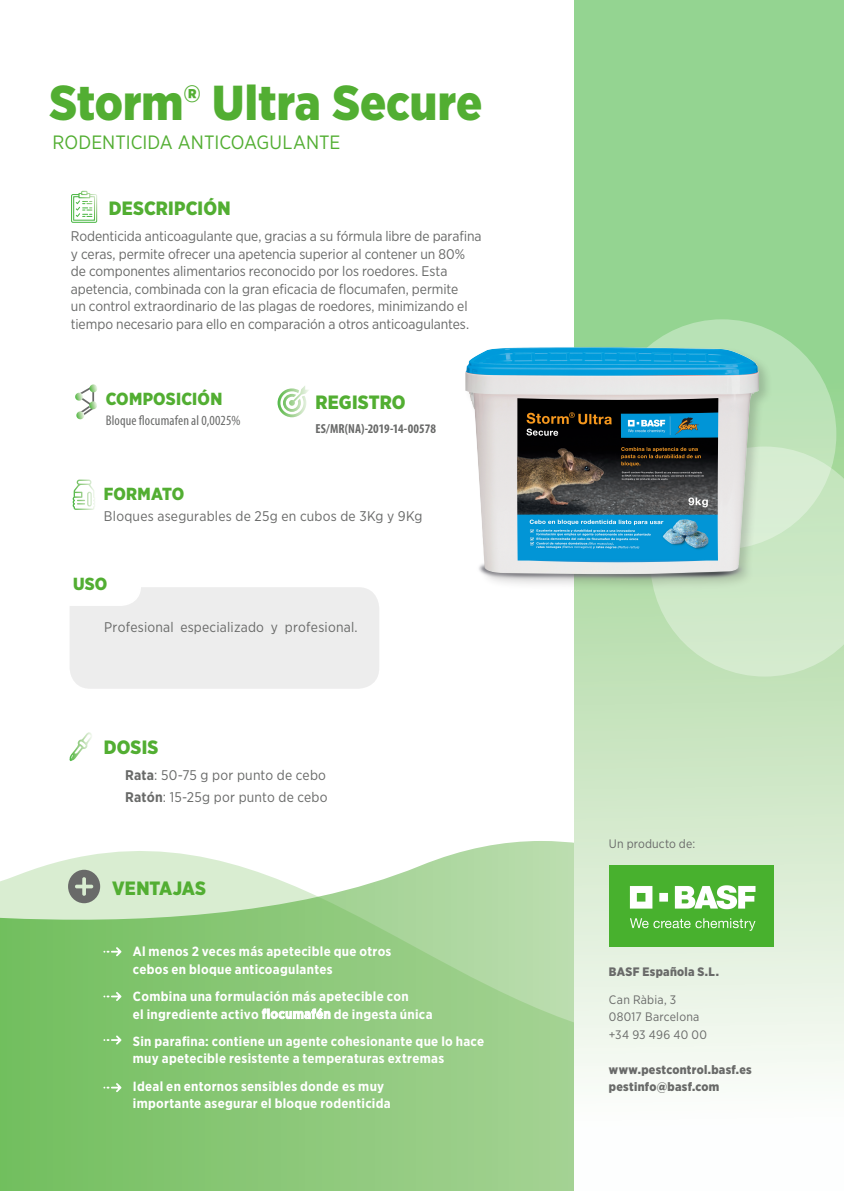
<style>
.page{position:relative;width:844px;height:1191px;background:#fff}
.page>*{position:absolute;margin:0;border:0;box-sizing:border-box;transform-origin:0 0}
.t1{font:900 49px "Gotham Narrow";color:#52ae32}
.Basic{font:900 19.25px "Gotham Narrow";letter-spacing:.01em;color:#52ae32}
.t2{font:19.25px "Gotham Narrow";color:#52ae32}
.t3{font:900 17.5px "Gotham Narrow";letter-spacing:.015em;color:#52ae32}
.Basic-2{font:14px/17.5px "Gotham Narrow";letter-spacing:-.005em;color:#696a69}
.Basic-3{font:14px "Gotham Narrow";letter-spacing:.015em;color:#696a69}
.Basic-4{font:condensed 14px "Myriad Pro";letter-spacing:.01em;color:#696a69}
.Basic-5{font:700 13.3px/17.5px "Gotham Narrow";letter-spacing:.02em;color:#fff}
.Basic-6{font:700 condensed 13.12px "Myriad Pro";color:#696a69}
.t4{font:900 12.25px "Gotham Narrow";letter-spacing:.025em;color:#696a69}
.t5{font:12.25px/17.5px "Gotham Narrow";letter-spacing:.015em;color:#696a69}
.s1{font-weight:700}
</style>
<div class="page">
<svg style="left:0;top:849px;width:574px;height:342px;background:#9acf8a"></svg>
<svg style="left:574px;top:0;width:269px;height:1078px;background:#b8e0b3"></svg>
<svg style="left:68px;top:869px;width:32px;height:34px"></svg>
<div style="left:607px;top:319px;width:229px;height:230px;background:#bae3b7;border-radius:50%"></div>
<svg style="left:650px;top:446px;width:193px;height:230px;background:#cce7c6"></svg>
<svg style="left:103px;top:947px;width:18px;height:9px"></svg>
<img style="left:609px;top:865px;width:164px;height:82px">
<svg style="left:103px;top:991px;width:18px;height:10px"></svg>
<svg style="left:103px;top:1035px;width:18px;height:9px"></svg>
<svg style="left:103px;top:1083px;width:18px;height:9px"></svg>
<img style="left:465px;top:325px;width:310px;height:266px">
<svg style="left:71px;top:191px;width:26px;height:32px"></svg>
<svg style="left:75px;top:384px;width:22px;height:36px"></svg>
<svg style="left:73px;top:479px;width:22px;height:31px"></svg>
<div style="left:69px;top:587px;width:310px;height:102px;background:#ededed;border-radius:21px"></div>
<div style="left:33px;top:562px;width:107px;height:43px;background:#fff;border-radius:19px"></div>
<div style="left:32px;top:561px;width:109px;height:45px;border:2px solid #fff;border-radius:19px"></div>
<svg style="left:277px;top:386px;width:32px;height:31px"></svg>
<svg style="left:69px;top:732px;width:23px;height:29px"></svg>
<p class="t1" style="left:50px;top:70px;width:434px">Storm® Ultra Secure</p>
<p class="t2" style="left:52px;top:131px;width:289px">RODENTICIDA ANTICOAGULANTE</p>
<p class="Basic" style="left:109px;top:196px;width:123px">DESCRIPCIÓN</p>
<p class="Basic-2" style="left:71px;top:227px;width:412px">Rodenticida anticoagulante que, gracias a su fórmula libre de parafina y ceras, permite ofrecer una apetencia superior al contener un 80% de componentes alimentarios reconocido por los roedores. Esta apetencia, combinada con la gran eficacia de flocumafen, permite<br>un control extraordinario de las plagas de roedores, minimizando el tiempo necesario para ello en comparación a otros anticoagulantes.</p>
<p class="t3" style="left:106px;top:387px;width:118px">COMPOSICIÓN</p>
<p class="Basic-4" style="left:106px;top:412px;width:136px">Bloque flocumafen al 0,0025%</p>
<p class="t3" style="left:104px;top:482px;width:82px">FORMATO</p>
<p class="Basic" style="left:315px;top:389px;width:92px">REGISTRO</p>
<p class="Basic-6" style="left:315px;top:420px;width:122px">ES/MR(NA)-2019-14-00578</p>
<p class="Basic-3" style="left:104px;top:507px;width:320px">Bloques asegurables de 25g en cubos de 3Kg y 9Kg</p>
<p class="t3" style="left:73px;top:572px;width:36px">USO</p>
<p class="Basic-3" style="left:104px;top:618px;width:255px">Profesional especializado y profesional.</p>
<p class="Basic" style="left:104px;top:734px;width:56px">DOSIS</p>
<p class="Basic-3" style="left:125px;top:766px;width:202px"><span class="s1">Rata</span>: 50-75 g por punto de cebo</p>
<p class="Basic-3" style="left:125px;top:788px;width:204px"><span class="s1">Ratón</span>: 15-25g por punto de cebo</p>
<p class="Basic" style="left:112px;top:875px;width:95px">VENTAJAS</p>
<p class="Basic-5" style="left:133px;top:942px;width:260px">Al menos 2 veces más apetecible que otros cebos en bloque anticoagulantes</p>
<p class="Basic-5" style="left:133px;top:987px;width:301px">Combina una formulación más apetecible con<br>el ingrediente activo flocumafén de ingesta única</p>
<p class="Basic-5" style="left:133px;top:1032px;width:353px">Sin parafina: contiene un agente cohesionante que lo hace muy apetecible resistente a temperaturas extremas</p>
<p class="Basic-5" style="left:133px;top:1077px;width:259px">Ideal en entornos sensibles donde es muy importante asegurar el bloque rodenticida</p>
<p class="t5" style="left:608px;top:834px;width:88px">Un producto de:</p>
<p class="t4" style="left:608px;top:963px;width:111px">BASF Española S.L.</p>
<p class="t5" style="left:608px;top:990px;width:100px">Can Ràbia, 3<br>08017 Barcelona +34 93 496 40 00</p>
<p class="t4" style="left:608px;top:1061px;width:144px">www.pestcontrol.basf.es</p>
<p class="t4" style="left:608px;top:1078px;width:112px">pestinfo@basf.com</p>
</div>
